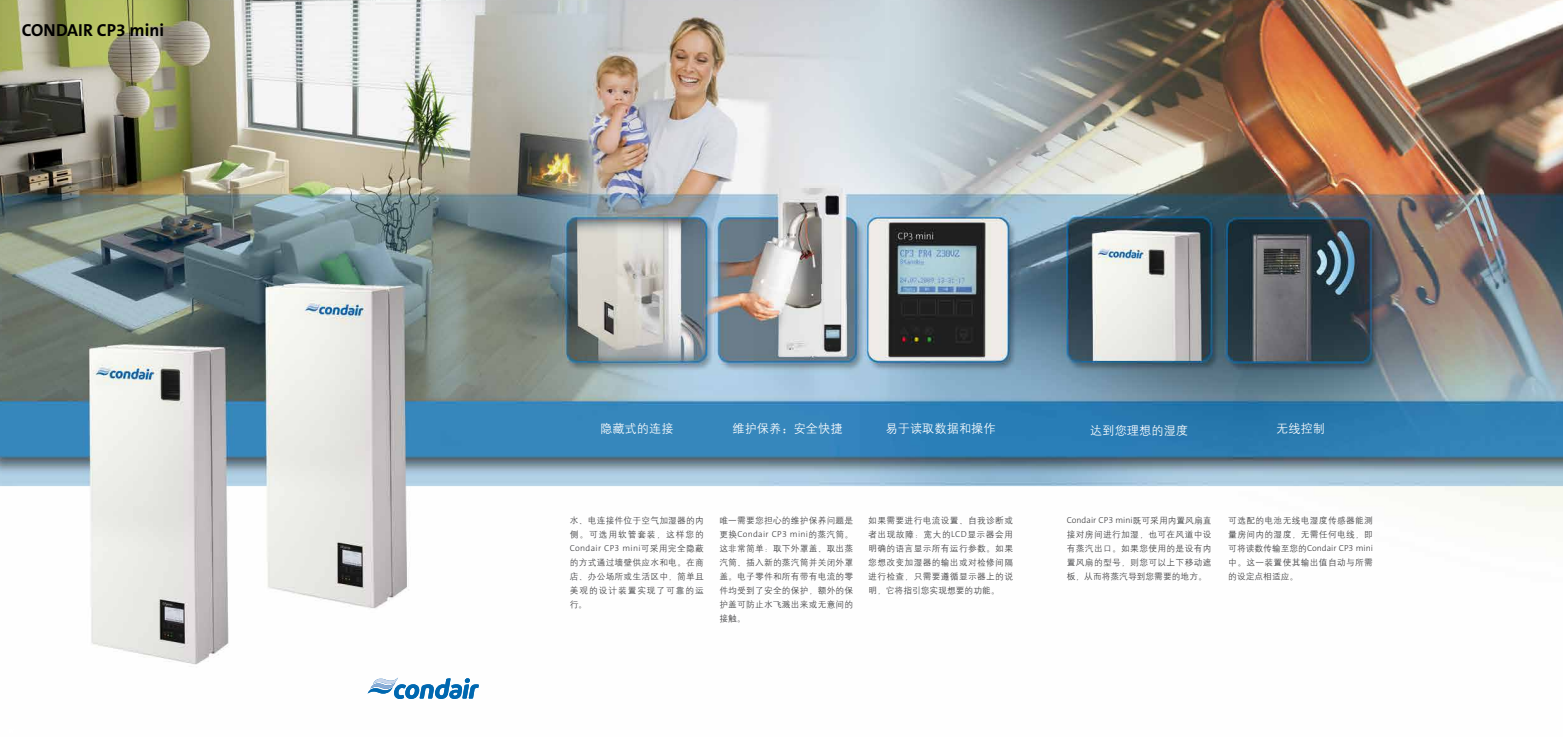
<style>
.page{position:relative;width:1563px;height:737px;background:#fff}
.page>*{position:absolute;margin:0;border:0;box-sizing:border-box;transform-origin:0 0}
.t1{font:700 17.5px "The Sans B W7";color:#000}
.t2{font:12.25px "H Yg 2 gj";color:#fff}
.t3{font:8.75px/14px "H Yg 2 gj";letter-spacing:.035em;color:#3d3d3f;text-align:justify}
.t4{font:300 8.75px "The Sans B LT3";letter-spacing:.005em;color:#3d3d3f}
.t5{font:300 8.75px "The Sans B LT3";letter-spacing:.03em;color:#3d3d3f}
.s1{font-family:"H Ya 3 gj"}
.s2{font-family:"H Yg 2 gj";font-weight:400}
.s3{font-family:"The Sans B LT3";font-weight:300}
</style>
<div class="page">
<img style="left:0;top:0;width:1563px;height:694px">
<svg style="left:368px;top:677px;width:111px;height:22px"></svg>
<h1 class="t1" style="left:22px;top:19px;width:144px">CONDAIR CP3 mini</h1>
<h2 class="t2" style="left:600px;top:422px;width:75px">隐藏式的连接</h2>
<h2 class="t2" style="left:732px;top:422px;width:112px">维护保养<span class="s1">：</span>安全快捷</h2>
<h2 class="t2" style="left:885px;top:422px;width:112px">易于读取数据和操作</h2>
<h2 class="t2" style="left:1090px;top:424px;width:99px">达到您理想的湿度</h2>
<h2 class="t2" style="left:1276px;top:422px;width:50px">无线控制</h2>
<p class="t3" style="left:570px;top:513px;width:135px">水、电连接件位于空气加湿器的内侧。可选用软管套装，这样您的</p>
<p class="t5" style="left:570px;top:542px;width:135px">Condair CP3 mini<span class="s2">可采用完全隐蔽</span></p>
<p class="t3" style="left:570px;top:555px;width:135px">的方式通过墙壁供应水和电。在商店、办公场所或生活区中，简单且美观的设计装置实现了可靠的运行。</p>
<p class="t3" style="left:719px;top:513px;width:135px">唯一需要您担心的维护保养问题是</p>
<p class="t5" style="left:719px;top:528px;width:135px"><span class="s2">更换</span>Condair CP3 mini<span class="s2">的蒸汽筒。</span></p>
<p class="t3" style="left:719px;top:541px;width:135px">这非常简单：取下外罩盖、取出蒸汽筒、插入新的蒸汽筒并关闭外罩盖。电子零件和所有带有电流的零件均受到了安全的保护，额外的保护盖可防止水飞溅出来或无意间的接触。</p>
<p class="t3" style="left:868px;top:513px;width:146px">如果需要进行电流设置、自我诊断或者出现故障：宽大的<span class="s3">LCD</span>显示器会用明确的语言显示所有运行参数。如果您想改变加湿器的输出或对检修间隔进行检查，只需要遵循显示器上的说明，它将指引您实现想要的功能。</p>
<p class="t4" style="left:1067px;top:514px;width:146px">Condair CP3 mini<span class="s2">既可采用内置风扇直</span></p>
<p class="t3" style="left:1067px;top:527px;width:146px">接对房间进行加湿，也可在风道中设有蒸汽出口。如果您使用的是设有内置风扇的型号，则您可以上下移动遮板，从而将蒸汽导到您需要的地方。</p>
<p class="t3" style="left:1228px;top:513px;width:146px">可选配的电池无线电湿度传感器能测量房间内的湿度，无需任何电线，即</p>
<p class="t4" style="left:1228px;top:542px;width:146px"><span class="s2">可将读数传输至您的</span>Condair CP3 mini</p>
<p class="t3" style="left:1228px;top:555px;width:146px">中。这一装置使其输出值自动与所需的设定点相适应。</p>
</div>
